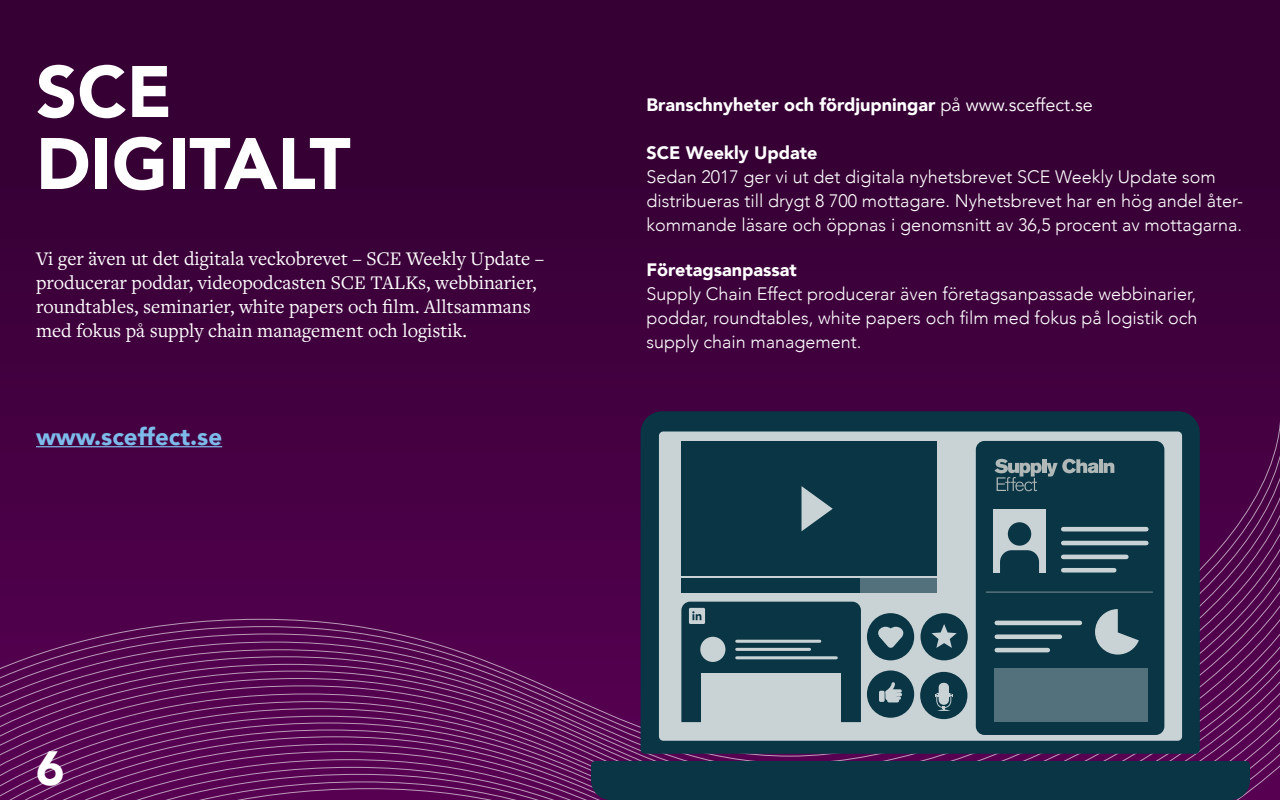
<style>
.page{position:relative;width:1280px;height:800px;background:#390037}
.page>*{position:absolute;margin:0;border:0;box-sizing:border-box;transform-origin:0 0}
.t1{font:900 72px/72px "Avenir";color:#fff}
.t2{font:900 48px "Avenir";color:#fff}
.t3{font:900 24px "Avenir";color:#7cbbea}
.t4{font:20px/24px "Freight Text Pro";color:#fff}
.t5{font:300 18px/24px "Avenir";color:#fff}
.t6{font:900 18px "Avenir";color:#fff}
.s1{font-weight:400}
</style>
<div class="page">
<div style="left:0;top:461px;width:1280px;height:52px;background:#480044"></div>
<div style="left:0;top:513px;width:1280px;height:66px;background:#4b0047"></div>
<svg style="left:0;top:579px;width:1280px;height:221px;background:#5c0f58"></svg>
<svg style="left:641px;top:411px;width:559px;height:343px;background:#0d3545"></svg>
<div style="left:659px;top:432px;width:523px;height:309px;background:#c9d3d6;border-radius:4px"></div>
<div style="left:976px;top:441px;width:188px;height:294px;background:#0a3544;border-radius:9px"></div>
<div style="left:591px;top:761px;width:659px;height:39px;background:#0a3544"></div>
<div style="left:681px;top:442px;width:256px;height:134px;background:#0a3544"></div>
<svg style="left:802px;top:486px;width:31px;height:45px"></svg>
<div style="left:681px;top:578px;width:256px;height:15px;background:#53717c"></div>
<div style="left:681px;top:578px;width:179px;height:15px;background:#0a3544"></div>
<hr style="left:986px;top:591px;width:166px;height:2px;background:#53717c">
<div style="left:993px;top:510px;width:53px;height:63px;background:#c9d3d6"></div>
<div style="left:1008px;top:522px;width:23px;height:24px;background:#0a3544;border-radius:50%"></div>
<svg style="left:1000px;top:550px;width:39px;height:23px"></svg>
<hr style="left:1063px;top:527px;width:83px;height:4px;background:#c9d3d6">
<hr style="left:1063px;top:541px;width:83px;height:4px;background:#c9d3d6">
<hr style="left:1063px;top:555px;width:63px;height:4px;background:#c9d3d6">
<div style="left:1063px;top:568px;width:51px;height:5px;background:#c9d3d6"></div>
<div style="left:994px;top:669px;width:154px;height:53px;background:#53717c"></div>
<hr style="left:997px;top:621px;width:83px;height:4px;background:#c9d3d6">
<div style="left:997px;top:634px;width:63px;height:5px;background:#c9d3d6"></div>
<hr style="left:997px;top:648px;width:51px;height:4px;background:#c9d3d6">
<svg style="left:1095px;top:609px;width:44px;height:46px"></svg>
<svg style="left:994px;top:459px;width:120px;height:32px"></svg>
<div style="left:920px;top:672px;width:47px;height:47px;background:#0a3544;border-radius:50%"></div>
<svg style="left:935px;top:683px;width:18px;height:28px"></svg>
<div style="left:921px;top:613px;width:47px;height:47px;background:#0a3544;border-radius:50%"></div>
<div style="left:867px;top:613px;width:47px;height:47px;background:#0a3544;border-radius:50%"></div>
<div style="left:867px;top:670px;width:47px;height:48px;background:#0a3544;border-radius:50%"></div>
<svg style="left:932px;top:624px;width:25px;height:24px"></svg>
<svg style="left:885px;top:682px;width:15px;height:20px"></svg>
<div style="left:879px;top:691px;width:6px;height:11px;background:#c9d3d6;border-radius:2px"></div>
<svg style="left:681px;top:602px;width:180px;height:120px"></svg>
<div style="left:878px;top:627px;width:15px;height:12px;background:#c9d3d6;border-radius:50%"></div>
<div style="left:888px;top:627px;width:15px;height:12px;background:#c9d3d6;border-radius:50%"></div>
<svg style="left:878px;top:634px;width:25px;height:14px"></svg>
<h1 class="t1" style="left:36px;top:62px;width:316px">SCE<br>DIGITALT</h1>
<p class="t4" style="left:36px;top:249px;width:510px">Vi ger även ut det digitala veckobrevet – SCE Weekly Update – producerar poddar, videopodcasten SCE TALKs, webbinarier, roundtables, seminarier, white papers och film. Alltsammans med fokus på supply chain management och logistik.</p>
<h3 class="t3" style="left:36px;top:427px;width:188px">www.sceffect.se</h3>
<p class="t6" style="left:646px;top:97px;width:448px">Branschnyheter och fördjupningar <span class="s1">på www.sceffect.se</span></p>
<p class="t6" style="left:646px;top:145px;width:173px">SCE Weekly Update</p>
<p class="t5" style="left:646px;top:167px;width:598px">Sedan 2017 ger vi ut det digitala nyhetsbrevet SCE Weekly Update som distribueras till drygt 8 700 mottagare. Nyhetsbrevet har en hög andel åter&shy;kommande läsare och öppnas i genomsnitt av 36,5 procent av mottagarna.</p>
<p class="t6" style="left:646px;top:262px;width:152px">Företagsanpassat</p>
<p class="t5" style="left:646px;top:283px;width:552px;text-align:justify">Supply Chain Effect producerar även företagsanpassade webbinarier, poddar, roundtables, white papers och film med fokus på logistik och supply chain management.</p>
<h2 class="t2" style="left:36px;top:748px;width:30px">6</h2>
</div>
